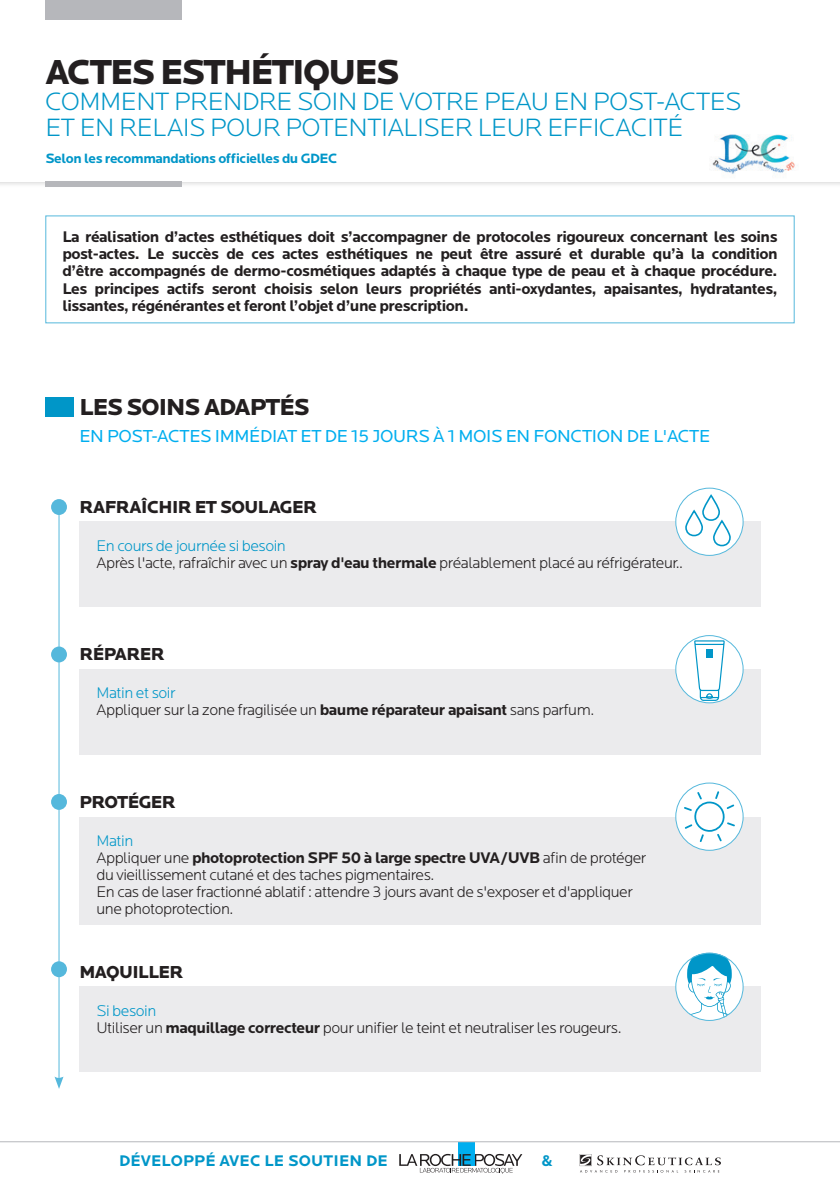
<style>
.page{position:relative;width:840px;height:1191px;background:#fff}
.page>*{position:absolute;margin:0;border:0;box-sizing:border-box;transform-origin:0 0}
.t1{font:900 36px "Locator";letter-spacing:-.05em;color:#231f20}
.t2{font:300 26px/26px "Locator";letter-spacing:-.02em;color:#0096c8}
.t3{font:900 24px "Locator";letter-spacing:-.04em;color:#231f20}
.t4{font:18px "Locator";letter-spacing:-.02em;color:#00aeef}
.t5{font:900 18px "Locator";letter-spacing:-.03em;color:#231f20}
.t6{font:300 16px/17px "Locator";letter-spacing:-.03em;color:#231f20}
.t7{font:700 16px/17px "Locator";letter-spacing:-.03em;color:#231f20;text-align:justify}
.t8{font:300 16px "Locator";letter-spacing:-.03em;color:#0096c8}
.t9{font:700 16px "Locator";letter-spacing:.01em;color:#0096c8}
.t10{font:700 14px "Locator";letter-spacing:-.03em;color:#0096c8}
.s1{font-weight:700}
</style>
<div class="page">
<div style="left:0;top:0;width:839px;height:188px;background:#231f20;opacity:.25"></div>
<div style="left:0;top:0;width:839px;height:181px;background:#fff"></div>
<div style="left:457px;top:1142px;width:17px;height:23px;background:#00aeef"></div>
<svg style="left:399px;top:1153px;width:123px;height:19px"></svg>
<svg style="left:579px;top:1154px;width:141px;height:18px"></svg>
<hr style="left:0;top:1141px;width:839px;height:1px;background:#b6b7bb">
<div style="left:45px;top:181px;width:136px;height:6px;background:#b6b7bb"></div>
<div style="left:45px;top:397px;width:29px;height:20px;background:#0096c8"></div>
<div style="left:79px;top:522px;width:681px;height:85px;background:#ebebed"></div>
<div style="left:79px;top:816px;width:681px;height:108px;background:#ebebed"></div>
<div style="left:79px;top:986px;width:681px;height:85px;background:#ebebed"></div>
<div style="left:675px;top:488px;width:67px;height:67px;background:#fff;border-radius:50%"></div>
<svg style="left:684px;top:495px;width:47px;height:52px"></svg>
<div style="left:675px;top:488px;width:68px;height:68px;border:1px solid #55b8dc;border-radius:50%"></div>
<div style="left:675px;top:783px;width:67px;height:67px;background:#fff;border-radius:50%"></div>
<svg style="left:683px;top:791px;width:51px;height:51px"></svg>
<div style="left:675px;top:782px;width:68px;height:68px;border:1px solid #55b8dc;border-radius:50%"></div>
<div style="left:675px;top:953px;width:67px;height:67px;background:#fff;border-radius:50%"></div>
<svg style="left:683px;top:954px;width:51px;height:64px"></svg>
<div style="left:675px;top:952px;width:68px;height:68px;border:1px solid #55b8dc;border-radius:50%"></div>
<div style="left:45px;top:0;width:136px;height:20px;background:#b6b7bb"></div>
<img style="left:712px;top:134px;width:83px;height:40px">
<hr style="left:59px;top:507px;width:1px;height:572px;background:#55b8dc">
<svg style="left:54px;top:1076px;width:9px;height:13px"></svg>
<div style="left:51px;top:499px;width:16px;height:16px;background:#55b8dc;border-radius:50%"></div>
<div style="left:51px;top:794px;width:16px;height:16px;background:#55b8dc;border-radius:50%"></div>
<div style="left:51px;top:961px;width:16px;height:16px;background:#55b8dc;border-radius:50%"></div>
<div style="left:79px;top:669px;width:681px;height:85px;background:#ebebed"></div>
<div style="left:675px;top:635px;width:67px;height:68px;background:#fff;border-radius:50%"></div>
<svg style="left:693px;top:640px;width:32px;height:61px"></svg>
<div style="left:675px;top:635px;width:68px;height:68px;border:1px solid #55b8dc;border-radius:50%"></div>
<div style="left:51px;top:646px;width:16px;height:16px;background:#55b8dc;border-radius:50%"></div>
<p class="t1" style="left:45px;top:50px;width:355px">ACTES ESTHÉTIQUES</p>
<p class="t2" style="left:45px;top:89px;width:697px">COMMENT PRENDRE SOIN DE VOTRE PEAU EN POST-ACTES<br>ET EN RELAIS POUR POTENTIALISER LEUR EFFICACITÉ</p>
<p class="t10" style="left:45px;top:150px;width:293px">Selon les recommandations officielles du GDEC</p>
<p class="t7" style="left:62px;top:229px;width:716px">La réalisation d’actes esthétiques doit s’accompagner de protocoles rigoureux concernant les soins post-actes. Le succès de ces actes esthétiques ne peut être assuré et durable qu’à la condition d’être accompagnés de dermo-cosmétiques adaptés à chaque type de peau et à chaque procédure.<br>Les principes actifs seront choisis selon leurs propriétés anti-oxydantes, apaisantes, hydratantes, lissantes, régénérantes et feront l’objet d’une prescription.</p>
<p class="t3" style="left:79px;top:393px;width:232px">LES SOINS ADAPTÉS</p>
<p class="t4" style="left:79px;top:427px;width:632px">EN POST-ACTES IMMÉDIAT ET DE 15 JOURS À 1 MOIS EN FONCTION DE L'ACTE</p>
<p class="t5" style="left:79px;top:496px;width:239px">RAFRAÎCHIR ET SOULAGER</p>
<p class="t8" style="left:96px;top:537px;width:191px">En cours de journée si besoin</p>
<p class="t6" style="left:96px;top:554px;width:588px">Après l'acte, rafraîchir avec un <span class="s1">spray d'eau thermale</span> préalablement placé au réfrigérateur..</p>
<p class="t5" style="left:79px;top:643px;width:87px">RÉPARER</p>
<p class="t8" style="left:96px;top:684px;width:81px">Matin et soir</p>
<p class="t6" style="left:96px;top:702px;width:499px">Appliquer sur la zone fragilisée un <span class="s1">baume réparateur apaisant</span> sans parfum.</p>
<p class="t5" style="left:79px;top:790px;width:98px">PROTÉGER</p>
<p class="t8" style="left:96px;top:832px;width:38px">Matin</p>
<p class="t6" style="left:96px;top:849px;width:551px">Appliquer une <span class="s1">photoprotection SPF 50 à large spectre UVA/UVB</span> afin de protéger du vieillissement cutané et des taches pigmentaires.</p>
<p class="t6" style="left:96px;top:883px;width:537px">En cas de laser fractionné ablatif : attendre 3 jours avant de s'exposer et d'appliquer une photoprotection.</p>
<p class="t5" style="left:79px;top:961px;width:105px">MAQUILLER</p>
<p class="t8" style="left:96px;top:1002px;width:61px">Si besoin</p>
<p class="t6" style="left:96px;top:1019px;width:526px">Utiliser un <span class="s1">maquillage correcteur</span> pour unifier le teint et neutraliser les rougeurs.</p>
<p class="t9" style="left:119px;top:1151px;width:270px">DÉVELOPPÉ AVEC LE SOUTIEN DE</p>
<p class="t9" style="left:541px;top:1151px;width:13px">&amp;</p>
</div>
